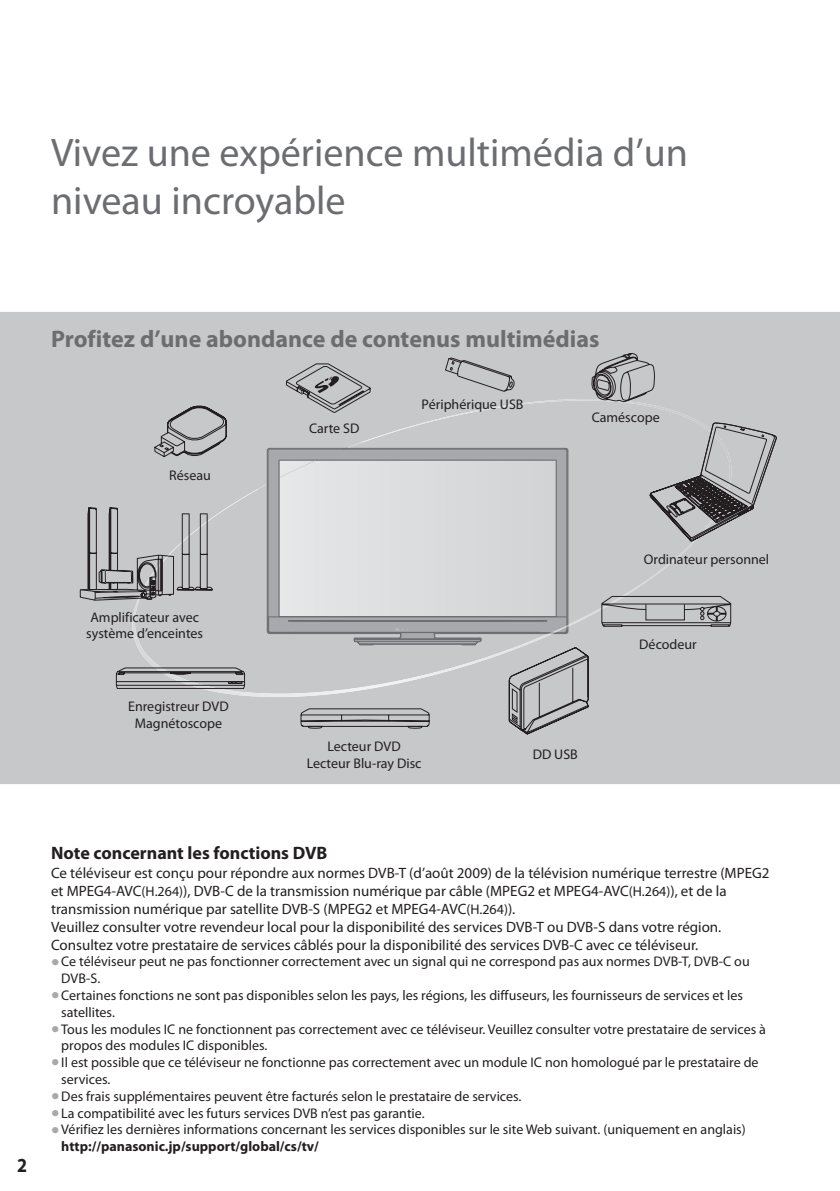
<style>
.page{position:relative;width:840px;height:1191px;background:#fff}
.page>*{position:absolute;margin:0;border:0;box-sizing:border-box;transform-origin:0 0}
.t1{font:40px/48px "Myriad Pro";color:#6c6d70}
.t2{font:700 24px "Myriad Pro";color:#6c6d70}
.t3{font:700 20px "Myriad Pro";color:#231f20;scale:.9 1}
.t4{font:700 18px "Myriad Pro";color:#231f20}
.t5{font:15px/18px "Myriad Pro";color:#231f20}
.t6{font:14px/16.8px "Myriad Pro";color:#231f20}
.s1{font-size:14px}
.s2{font-size:30px;color:#a8a9ad}
.s3{font-weight:700}
</style>
<div class="page">
<div style="left:0;top:312px;width:839px;height:472px;background:#c7c8ca"></div>
<div style="left:654px;top:399px;width:77px;height:298px;background:#c7c8ca"></div>
<svg style="left:654px;top:596px;width:77px;height:31px;background:#9f9fa1"></svg>
<svg style="left:116px;top:353px;width:538px;height:377px;background:#c9cacc"></svg>
<svg style="left:285px;top:363px;width:86px;height:50px;background:#adadaf"></svg>
<svg style="left:649px;top:422px;width:127px;height:120px;background:#a8a8aa"></svg>
<svg style="left:445px;top:357px;width:69px;height:35px;background:#b3b4b6"></svg>
<svg style="left:267px;top:616px;width:321px;height:118px;background:#b8b8bb"></svg>
<svg style="left:80px;top:405px;width:147px;height:289px;background:#bababc"></svg>
<h1 class="t1" style="left:51px;top:132px;width:638px">Vivez une expérience multimédia d’un niveau incroyable</h1>
<h2 class="t2" style="left:51px;top:330px;width:549px">Profitez d’une abondance de contenus multimédias</h2>
<p class="t6" style="left:169px;top:467px;width:43px">Réseau</p>
<p class="t6" style="left:86px;top:609px;width:118px">Amplificateur avec système d’enceintes</p>
<p class="t6" style="left:128px;top:698px;width:102px;text-align:center">Enregistreur DVD<br>Magnétoscope</p>
<p class="t6" style="left:309px;top:421px;width:52px">Carte SD</p>
<p class="t6" style="left:421px;top:396px;width:103px">Périphérique USB</p>
<p class="t6" style="left:591px;top:410px;width:69px">Caméscope</p>
<p class="t6" style="left:306px;top:739px;width:116px;text-align:center">Lecteur DVD<br>Lecteur Blu-ray Disc</p>
<p class="t6" style="left:532px;top:747px;width:47px">DD USB</p>
<p class="t6" style="left:643px;top:551px;width:127px">Ordinateur personnel</p>
<p class="t6" style="left:639px;top:636px;width:59px">Décodeur</p>
<h3 class="t3" style="left:17px;top:1157px;width:13px">2</h3>
<p class="t4" style="left:51px;top:845px;width:278px">Note concernant les fonctions DVB</p>
<p class="t5" style="left:51px;top:864px;width:719px">Ce téléviseur est conçu pour répondre aux normes DVB-T (d’août 2009) de la télévision numérique terrestre (MPEG2 et MPEG4-AVC<span class="s1">(H.264)</span>), DVB-C de la transmission numérique par câble (MPEG2 et MPEG4-AVC<span class="s1">(H.264)</span>), et de la transmission numérique par satellite DVB-S (MPEG2 et MPEG4-AVC<span class="s1">(H.264)</span>).<br>Veuillez consulter votre revendeur local pour la disponibilité des services DVB-T ou DVB-S dans votre région.<br>Consultez votre prestataire de services câblés pour la disponibilité des services DVB-C avec ce téléviseur.</p>
<p class="t6" style="left:61px;top:954px;width:689px;text-indent:-10px"><span class="s2">•</span> Ce téléviseur peut ne pas fonctionner correctement avec un signal qui ne correspond pas aux normes DVB-T, DVB-C ou<br>DVB-S.</p>
<p class="t6" style="left:61px;top:988px;width:683px;text-indent:-10px"><span class="s2">•</span> Certaines fonctions ne sont pas disponibles selon les pays, les régions, les diffuseurs, les fournisseurs de services et les satellites.</p>
<p class="t6" style="left:61px;top:1021px;width:705px;text-indent:-10px"><span class="s2">•</span> Tous les modules IC ne fonctionnent pas correctement avec ce téléviseur. Veuillez consulter votre prestataire de services à propos des modules IC disponibles.</p>
<p class="t6" style="left:61px;top:1055px;width:698px;text-indent:-10px"><span class="s2">•</span> Il est possible que ce téléviseur ne fonctionne pas correctement avec un module IC non homologué par le prestataire de services.</p>
<p class="t6" style="left:51px;top:1088px;width:471px"><span class="s2">•</span> Des frais supplémentaires peuvent être facturés selon le prestataire de services.</p>
<p class="t6" style="left:51px;top:1105px;width:375px"><span class="s2">•</span> La compatibilité avec les futurs services DVB n’est pas garantie.</p>
<p class="t6" style="left:61px;top:1122px;width:685px;text-indent:-10px"><span class="s2">•</span> Vérifiez les dernières informations concernant les services disponibles sur le site Web suivant. (uniquement en anglais) <span class="s3">http://panasonic.jp/support/global/cs/tv/</span></p>
</div>
